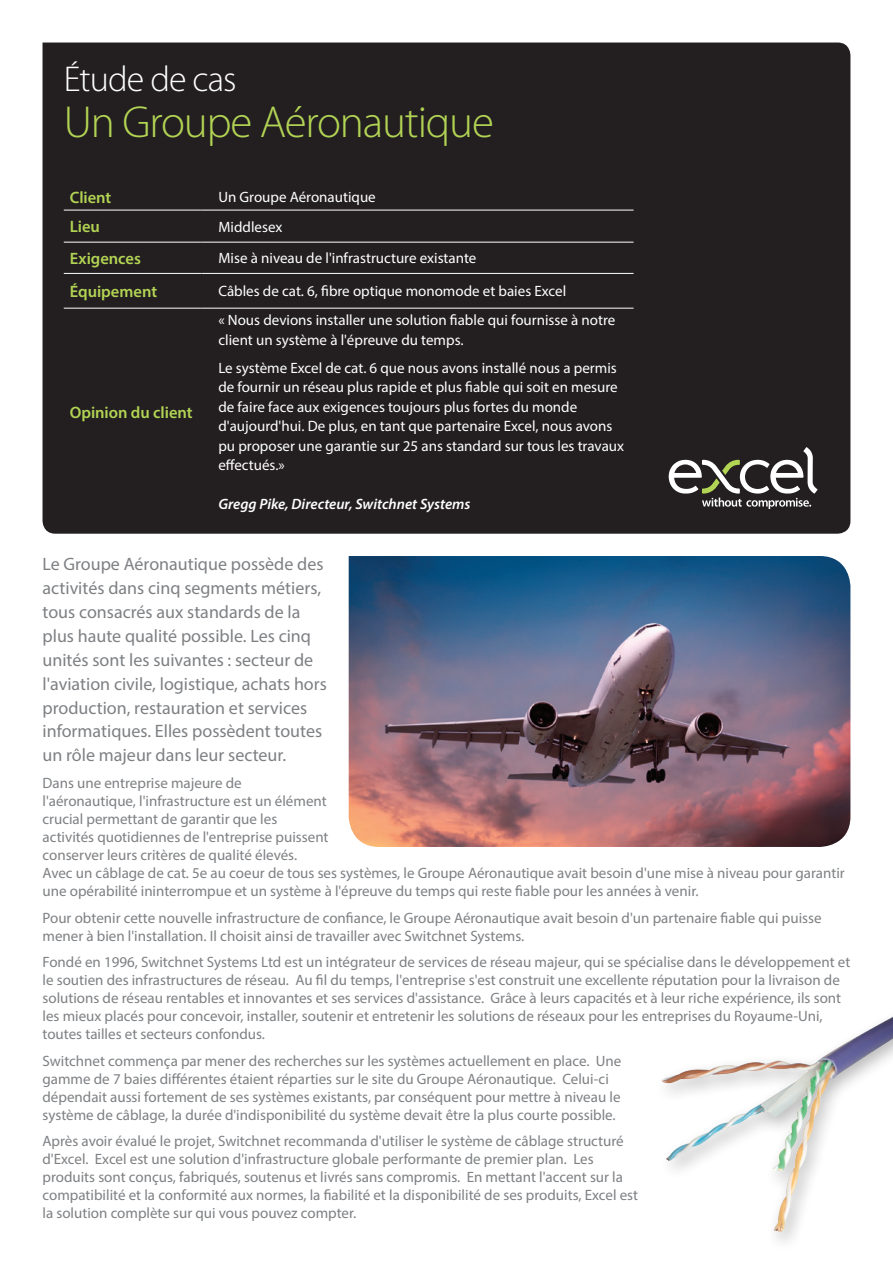
<style>
.page{position:relative;width:893px;height:1263px;background:#fff}
.page>*{position:absolute;margin:0;border:0;box-sizing:border-box;transform-origin:0 0}
.t1{font:300 45px "Myriad Pro";letter-spacing:-.025em;color:#b2d454}
.t2{font:300 36px "Myriad Pro";letter-spacing:-.025em;color:#fff}
.t3{font:18px/24px "Myriad Pro";color:#7e8083}
.t4{font:600 16.5px "Myriad Pro";letter-spacing:-.005em;color:#b2d454}
.t5{font:15px/18px "Myriad Pro";color:#7e8083}
.t6{font:15px/19.5px "Myriad Pro";color:#fff}
.t7{font:italic 600 15px "Myriad Pro";color:#fff}
</style>
<div class="page">
<div style="left:43px;top:43px;width:807px;height:491px;background:#231f20"></div>
<svg style="left:669px;top:447px;width:148px;height:62px"></svg>
<hr style="left:64px;top:210px;width:137px;height:1px;background:#fff">
<hr style="left:201px;top:210px;width:433px;height:1px;background:#fff">
<hr style="left:64px;top:242px;width:137px;height:1px;background:#fff">
<hr style="left:201px;top:242px;width:433px;height:1px;background:#fff">
<hr style="left:64px;top:273px;width:137px;height:1px;background:#fff">
<hr style="left:201px;top:273px;width:433px;height:1px;background:#fff">
<hr style="left:201px;top:308px;width:433px;height:1px;background:#fff">
<hr style="left:64px;top:308px;width:137px;height:1px;background:#fff">
<img style="left:349px;top:556px;width:501px;height:291px">
<img style="left:662px;top:1016px;width:231px;height:216px">
<h2 class="t2" style="left:64px;top:59px;width:174px">Étude de cas</h2>
<h1 class="t1" style="left:64px;top:98px;width:432px">Un Groupe Aéronautique</h1>
<p class="t4" style="left:70px;top:187px;width:43px">Client</p>
<p class="t6" style="left:218px;top:187px;width:159px">Un Groupe Aéronautique</p>
<p class="t4" style="left:70px;top:216px;width:32px">Lieu</p>
<p class="t6" style="left:218px;top:217px;width:66px">Middlesex</p>
<p class="t4" style="left:70px;top:248px;width:73px">Exigences</p>
<p class="t6" style="left:218px;top:248px;width:260px">Mise à niveau de l'infrastructure existante</p>
<p class="t4" style="left:70px;top:281px;width:89px">Équipement</p>
<p class="t6" style="left:218px;top:281px;width:349px">Câbles de cat. 6, fibre optique monomode et baies Excel</p>
<p class="t4" style="left:70px;top:402px;width:124px">Opinion du client</p>
<p class="t6" style="left:218px;top:310px;width:398px">« Nous devions installer une solution fiable qui fournisse à notre client un système à l'épreuve du temps.</p>
<p class="t6" style="left:218px;top:358px;width:407px">Le système Excel de cat. 6 que nous avons installé nous a permis de fournir un réseau plus rapide et plus fiable qui soit en mesure de faire face aux exigences toujours plus fortes du monde d'aujourd'hui. De plus, en tant que partenaire Excel, nous avons pu proposer une garantie sur 25 ans standard sur tous les travaux effectués.»</p>
<p class="t7" style="left:218px;top:495px;width:254px">Gregg Pike, Directeur, Switchnet Systems</p>
<p class="t3" style="left:43px;top:551px;width:286px">Le Groupe Aéronautique possède des activités dans cinq segments métiers, tous consacrés aux standards de la plus haute qualité possible. Les cinq unités sont les suivantes : secteur de l'aviation civile, logistique, achats hors production, restauration et services informatiques. Elles possèdent toutes un rôle majeur dans leur secteur.</p>
<p class="t5" style="left:43px;top:774px;width:804px">Dans une entreprise majeure de<br>l'aéronautique, l'infrastructure est un élément<br>crucial permettant de garantir que les<br>activités quotidiennes de l'entreprise puissent<br>conserver leurs critères de qualité élevés.<br>Avec un câblage de cat. 5e au coeur de tous ses systèmes, le Groupe Aéronautique avait besoin d'une mise à niveau pour garantir une opérabilité ininterrompue et un système à l'épreuve du temps qui reste fiable pour les années à venir.</p>
<p class="t5" style="left:43px;top:908px;width:780px">Pour obtenir cette nouvelle infrastructure de confiance, le Groupe Aéronautique avait besoin d'un partenaire fiable qui puisse mener à bien l'installation. Il choisit ainsi de travailler avec Switchnet Systems.</p>
<p class="t5" style="left:43px;top:953px;width:809px">Fondé en 1996, Switchnet Systems Ltd est un intégrateur de services de réseau majeur, qui se spécialise dans le développement et le soutien des infrastructures de réseau. Au fil du temps, l'entreprise s'est construit une excellente réputation pour la livraison de solutions de réseau rentables et innovantes et ses services d'assistance. Grâce à leurs capacités et à leur riche expérience, ils sont les mieux placés pour concevoir, installer, soutenir et entretenir les solutions de réseaux pour les entreprises du Royaume-Uni, toutes tailles et secteurs confondus.</p>
<p class="t5" style="left:43px;top:1051px;width:580px">Switchnet commença par mener des recherches sur les systèmes actuellement en place. Une gamme de 7 baies différentes étaient réparties sur le site du Groupe Aéronautique. Celui-ci dépendait aussi fortement de ses systèmes existants, par conséquent pour mettre à niveau le système de câblage, la durée d'indisponibilité du système devait être la plus courte possible.</p>
<p class="t5" style="left:43px;top:1132px;width:597px">Après avoir évalué le projet, Switchnet recommanda d'utiliser le système de câblage structuré d'Excel. Excel est une solution d'infrastructure globale performante de premier plan. Les produits sont conçus, fabriqués, soutenus et livrés sans compromis. En mettant l'accent sur la compatibilité et la conformité aux normes, la fiabilité et la disponibilité de ses produits, Excel est la solution complète sur qui vous pouvez compter.</p>
</div>
